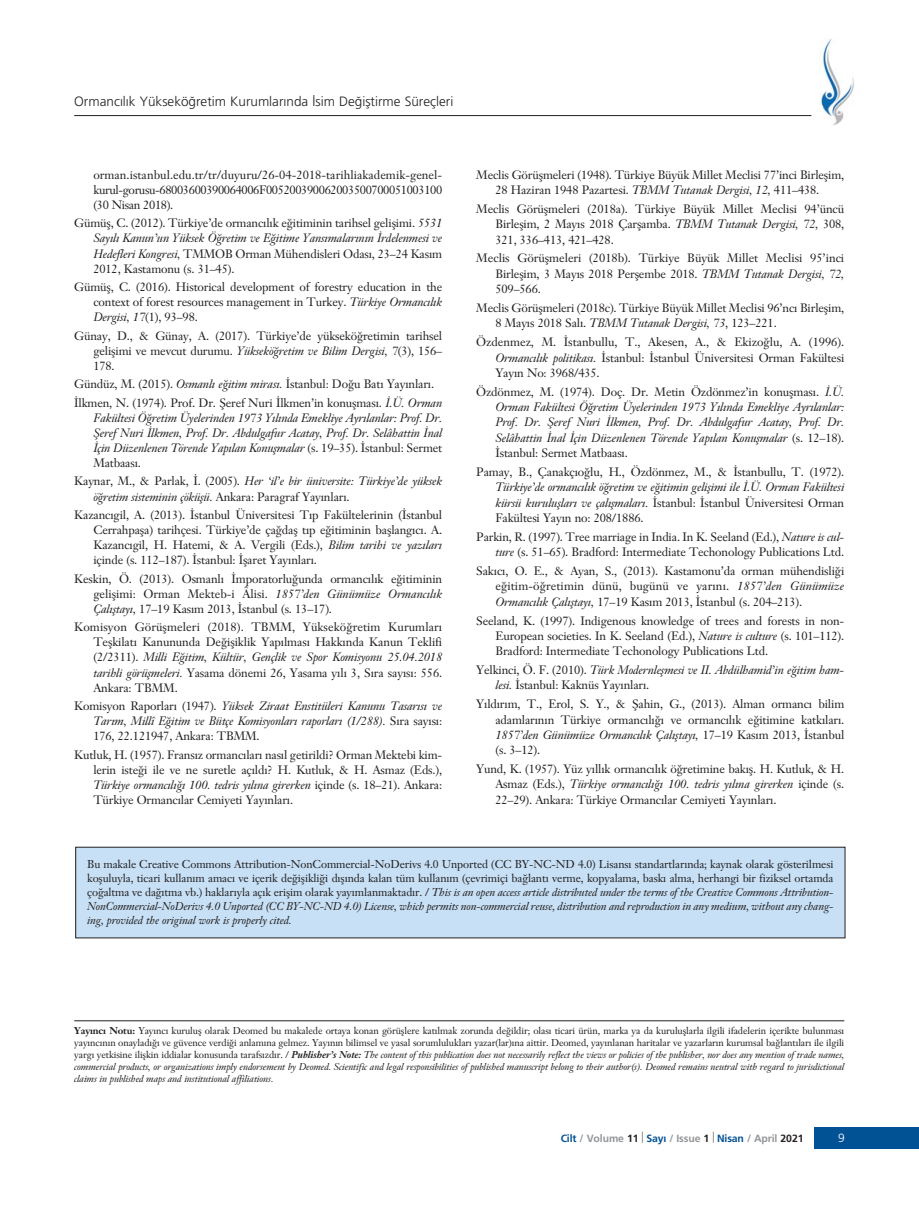
<style>
.page{position:relative;width:919px;height:1217px;background:#fff}
.page>*{position:absolute;margin:0;border:0;box-sizing:border-box;transform-origin:0 0}
.t1{font:300 13.5px "Frutiger";color:#231f20}
.t2{font:12px/15px "Janson Text";letter-spacing:-.015em;color:#231f20;text-align:justify}
.t3{font:italic 12px/15.3px "Janson Text";letter-spacing:-.015em;color:#231f20;text-align:justify}
.t4{font:300 12px "Frutiger";color:#fff}
.t5{font:11.25px/14.1px "Janson Text";letter-spacing:-.01em;color:#231f20;text-align:justify}
.t6{font:700 10.5px "Frutiger";letter-spacing:-.01em;color:#939598}
.t7{font:9.75px/12px "Janson Text";letter-spacing:-.01em;color:#231f20;text-align:justify}
.s1{font-style:italic}
.s2{font-style:normal}
.s3{font-weight:700}
.s4{font-weight:700;font-style:italic}
.s5{color:#005295}
.s6{color:#231f20}
</style>
<div class="page">
<div style="left:814px;top:1127px;width:104px;height:21px;background:#005295"></div>
<hr style="left:74px;top:115px;width:737px;height:1px;background:#231f20">
<img style="left:819px;top:38px;width:35px;height:88px">
<svg style="left:819px;top:73px;width:6px;height:6px"></svg>
<div style="left:811px;top:107px;width:11px;height:9px;background:#fff"></div>
<div style="left:76px;top:847px;width:769px;height:90px;background:#c7e0f5"></div>
<hr style="left:74px;top:1020px;width:770px;height:1px;background:#231f20">
<p class="t1" style="left:74px;top:96px;width:381px">Ormanc›l›k Yüksekö¤retim Kurumlar›nda ‹sim De¤ifltirme Süreçleri</p>
<p class="t2" style="left:93px;top:168px;width:350px">orman.istanbul.edu.tr/tr/duyuru/26-04-2018-tarihliakademik-genel&shy;kurul-gorusu-68003600390064006F005200390062003500700051003100 (30 Nisan 2018).</p>
<p class="t2" style="left:93px;top:217px;width:350px;text-indent:-19px">Gümüfl, C. (2012). Türkiye’de ormanc›l›k e¤itiminin tarihsel geliflimi. <span class="s1">5531<br>Say›l› Kanun’un Yüksek Ö¤retim ve E¤itime Yans›malar›n›n ‹rdelenmesi ve Hedefleri Kongresi,</span> TMMOB Orman Mühendisleri Odas›, 23–24 Kas›m 2012, Kastamonu (s. 31–45).</p>
<p class="t2" style="left:93px;top:280px;width:350px;text-indent:-19px">Gümüfl, C. (2016). Historical development of forestry education in the context of forest resources management in Turkey. <span class="s1">Türkiye Ormanc›l›k Dergisi, 17</span>(1), 93–98.</p>
<p class="t2" style="left:93px;top:329px;width:350px;text-indent:-19px">Günay, D., &amp; Günay, A. (2017). Türkiye’de yüksekö¤retimin tarihsel geliflimi ve mevcut durumu. <span class="s1">Yüksekö¤retim ve Bilim Dergisi, 7</span>(3), 156– 178.</p>
<p class="t2" style="left:74px;top:376px;width:369px;line-height:18.5px">Gündüz, M. (2015). <span class="s1">Osmanl› e¤itim miras›.</span> ‹stanbul: Do¤u Bat› Yay›nlar›. ‹lkmen, N. (1974). Prof. Dr. fieref Nuri ‹lkmen’in konuflmas›. <span class="s1">‹.Ü. Orman</span></p>
<p class="t3" style="left:93px;top:411px;width:350px">Fakültesi Ö¤retim Üyelerinden 1973 Y›l›nda Emekliye Ayr›lanlar: Prof. Dr. fieref Nuri ‹lkmen, Prof. Dr. Abdulgafur Acatay, Prof. Dr. Selâhattin ‹nal ‹çin Düzenlenen Törende Yap›lan Konuflmalar <span class="s2">(s. 19–35). ‹stanbul: Sermet Matbaas›.</span></p>
<p class="t3" style="left:93px;top:475px;width:350px;text-indent:-19px"><span class="s2">Kaynar, M., &amp; Parlak, ‹. (2005).</span> Her ‘il’e bir üniversite: Türkiye’de yüksek ö¤retim sisteminin çöküflü. <span class="s2">Ankara: Paragraf Yay›nlar›.</span></p>
<p class="t2" style="left:93px;top:508px;width:350px;text-indent:-19px">Kazanc›gil, A. (2013). ‹stanbul Üniversitesi T›p Fakültelerinin (‹stanbul Cerrahpafla) tarihçesi. Türkiye’de ça¤dafl t›p e¤itiminin bafllang›c›. A.<br>Kazanc›gil, H. Hatemi, &amp; A. Vergili (Eds.), <span class="s1">Bilim tarihi ve yaz›lar› </span>içinde (s. 112–187). ‹stanbul: ‹flaret Yay›nlar›.</p>
<p class="t2" style="left:93px;top:572px;width:350px;text-indent:-19px">Keskin, Ö. (2013). Osmanl› ‹mporatorlu¤unda ormanc›l›k e¤itiminin geliflimi: Orman Mekteb-i Âlisi. <span class="s1">1857’den Günümüze Ormanc›l›k Çal›fltay›,</span> 17–19 Kas›m 2013, ‹stanbul (s. 13–17).</p>
<p class="t2" style="left:93px;top:620px;width:350px;text-indent:-19px">Komisyon Görüflmeleri (2018). TBMM, Yüksekö¤retim Kurumlar› Teflkilat› Kanununda De¤ifliklik Yap›lmas› Hakk›nda Kanun Teklifi (2/2311). <span class="s1">Milli E¤itim, Kültür, Gençlik ve Spor Komisyonu 25.04.2018 tarihli görüflmeleri.</span> Yasama dönemi 26, Yasama y›l› 3, S›ra say›s›: 556.<br>Ankara: TBMM.</p>
<p class="t3" style="left:93px;top:699px;width:350px;text-indent:-19px"><span class="s2">Komisyon Raporlar› (1947).</span> Yüksek Ziraat Enstitüleri Kanunu Tasar›s› ve Tar›m, Millî E¤itim ve Bütçe Komisyonlar› raporlar› (1/288). <span class="s2">S›ra say›s›:<br>176, 22.121947, Ankara: TBMM.</span></p>
<p class="t2" style="left:93px;top:748px;width:350px;text-indent:-19px">Kutluk, H. (1957). Frans›z ormanc›lar› nas›l getirildi? Orman Mektebi kim&shy;lerin iste¤i ile ve ne suretle aç›ld›? H. Kutluk, &amp; H. Asmaz (Eds.), <span class="s1">Türkiye ormanc›l›¤› 100. tedris y›l›na girerken</span> içinde (s. 18–21). Ankara:<br>Türkiye Ormanc›lar Cemiyeti Yay›nlar›.</p>
<p class="t2" style="left:476px;top:168px;width:369px;text-align:center">Meclis Görüflmeleri (1948). Türkiye Büyük Millet Meclisi 77’inci Birleflim,<br>28 Haziran 1948 Pazartesi. <span class="s1">TBMM Tutanak Dergisi, 12,</span> 411–438.</p>
<p class="t2" style="left:495px;top:202px;width:350px;text-indent:-19px">Meclis Görüflmeleri (2018a). Türkiye Büyük Millet Meclisi 94’üncü Birleflim, 2 May›s 2018 Çarflamba. <span class="s1">TBMM Tutanak Dergisi, 72,</span> 308, 321, 336–413, 421–428.</p>
<p class="t2" style="left:495px;top:252px;width:350px;text-indent:-19px">Meclis Görüflmeleri (2018b). Türkiye Büyük Millet Meclisi 95’inci Birleflim, 3 May›s 2018 Perflembe 2018. <span class="s1">TBMM Tutanak Dergisi, 72, </span>509–566.</p>
<p class="t2" style="left:495px;top:301px;width:350px;text-indent:-19px">Meclis Görüflmeleri (2018c). Türkiye Büyük Millet Meclisi 96’nc› Birleflim,<br>8 May›s 2018 Sal›. <span class="s1">TBMM Tutanak Dergisi, 73</span>, 123–221.</p>
<p class="t2" style="left:495px;top:335px;width:350px;text-indent:-19px">Özdenmez, M. ‹stanbullu, T., Akesen, A., &amp; Ekizo¤lu, A. (1996).<br><span class="s1">Ormanc›l›k politikas›.</span> ‹stanbul: ‹stanbul Üniversitesi Orman Fakültesi Yay›n No: 3968/435.</p>
<p class="t3" style="left:495px;top:385px;width:350px;text-indent:-19px"><span class="s2">Özdönmez, M. (1974). Doç. Dr. Metin Özdönmez’in konuflmas›.</span> ‹.Ü.<br>Orman Fakültesi Ö¤retim Üyelerinden 1973 Y›l›nda Emekliye Ayr›lanlar:<br>Prof. Dr. fieref Nuri ‹lkmen, Prof. Dr. Abdulgafur Acatay, Prof. Dr.<br>Selâhattin ‹nal ‹çin Düzenlenen Törende Yap›lan Konuflmalar <span class="s2">(s. 12–18). ‹stanbul: Sermet Matbaas›.</span></p>
<p class="t2" style="left:476px;top:465px;width:369px">Pamay, B., Çanakç›o¤lu, H., Özdönmez, M., &amp; ‹stanbullu, T. (1972).</p>
<p class="t3" style="left:495px;top:481px;width:350px">Türkiye’de ormanc›l›k ö¤retim ve e¤itimin geliflimi ile ‹.Ü. Orman Fakültesi kürsü kurulufllar› ve çal›flmalar›. <span class="s2">‹stanbul: ‹stanbul Üniversitesi Orman Fakültesi Yay›n no: 208/1886.</span></p>
<p class="t2" style="left:476px;top:530px;width:369px;text-align:right">Parkin, R. (1997). Tree marriage in India. In K. Seeland (Ed.), <span class="s1">Nature is cul&shy;ture</span> (s. 51–65). Bradford: Intermediate Techonology Publications Ltd.</p>
<p class="t2" style="left:495px;top:564px;width:350px;text-indent:-19px">Sak›c›, O. E., &amp; Ayan, S., (2013). Kastamonu’da orman mühendisli¤i e¤itim-ö¤retimin dünü, bugünü ve yar›n›. <span class="s1">1857’den Günümüze Ormanc›l›k Çal›fltay›,</span> 17–19 Kas›m 2013, ‹stanbul (s. 204–213).</p>
<p class="t2" style="left:495px;top:613px;width:350px;text-indent:-19px">Seeland, K. (1997). Indigenous knowledge of trees and forests in non-European societies. In K. Seeland (Ed.), <span class="s1">Nature is culture</span> (s. 101–112).<br>Bradford: Intermediate Techonology Publications Ltd.</p>
<p class="t3" style="left:495px;top:663px;width:350px;text-indent:-19px"><span class="s2">Yelkinci, Ö. F. (2010).</span> Türk Modernleflmesi ve II. Abdülhamid’in e¤itim ham&shy;lesi. <span class="s2">‹stanbul: Kaknüs Yay›nlar›.</span></p>
<p class="t2" style="left:495px;top:697px;width:350px;text-indent:-19px">Y›ld›r›m, T., Erol, S. Y., &amp; fiahin, G., (2013). Alman ormanc› bilim adamlar›n›n Türkiye ormanc›l›¤› ve ormanc›l›k e¤itimine katk›lar›.<br><span class="s1">1857’den Günümüze Ormanc›l›k Çal›fltay›,</span> 17–19 Kas›m 2013, ‹stanbul (s. 3–12).</p>
<p class="t2" style="left:495px;top:762px;width:350px;text-indent:-19px">Yund, K. (1957). Yüz y›ll›k ormanc›l›k ö¤retimine bak›fl. H. Kutluk, &amp; H.<br>Asmaz (Eds.), <span class="s1">Türkiye ormanc›l›¤› 100. tedris y›l›na girerken</span> içinde (s.<br>22–29). Ankara: Türkiye Ormanc›lar Cemiyeti Yay›nlar›.</p>
<p class="t5" style="left:87px;top:858px;width:747px">Bu makale Creative Commons Attribution-NonCommercial-NoDerivs 4.0 Unported (CC BY-NC-ND 4.0) Lisans› standartlar›nda; kaynak olarak gösterilmesi kofluluyla, ticari kullan›m amac› ve içerik de¤iflikli¤i d›fl›nda kalan tüm kullan›m (çevrimiçi ba¤lant› verme, kopyalama, bask› alma, herhangi bir fiziksel ortamda ço¤altma ve da¤›tma vb.) haklar›yla aç›k eriflim olarak yay›mlanmaktad›r. / <span class="s1">This is an open access article distributed under the terms of the Creative Commons Attribution-NonCommercial-NoDerivs 4.0 Unported (CC BY-NC-ND 4.0) License, which permits non-commercial reuse, distribution and reproduction in any medium, without any chang&shy;ing, provided the original work is properly cited.</span></p>
<p class="t7" style="left:74px;top:1025px;width:771px"><span class="s3">Yay›nc› Notu:</span> Yay›nc› kurulufl olarak Deomed bu makalede ortaya konan görüfllere kat›lmak zorunda de¤ildir; olas› ticari ürün, marka ya da kurulufllarla ilgili ifadelerin içerikte bulunmas› yay›nc›n›n onaylad›¤› ve güvence verdi¤i anlam›na gelmez. Yay›n›n bilimsel ve yasal sorumluluklar› yazar(lar)›na aittir. Deomed, yay›nlanan haritalar ve yazarlar›n kurumsal ba¤lant›lar› ile ilgili yarg› yetkisine iliflkin iddialar konusunda tarafs›zd›r. / <span class="s4">Publisher’s Note:</span> <span class="s1">The content of this publication does not necessarily reflect the views or policies of the publisher, nor does any mention of trade names, commercial products, or organizations imply endorsement by Deomed. Scientific and legal responsibilities of published manuscript belong to their author(s). Deomed remains neutral with regard to jurisdictional claims in published maps and institutional affiliations.</span></p>
<p class="t6" style="left:560px;top:1133px;width:244px"><span class="s5">Cilt</span> / Volume <span class="s6">11</span> <span class="s5">Say›</span> / Issue <span class="s6">1</span> <span class="s5">Nisan</span> / April <span class="s6">2021</span></p>
<p class="t4" style="left:838px;top:1132px;width:8px">9</p>
</div>
